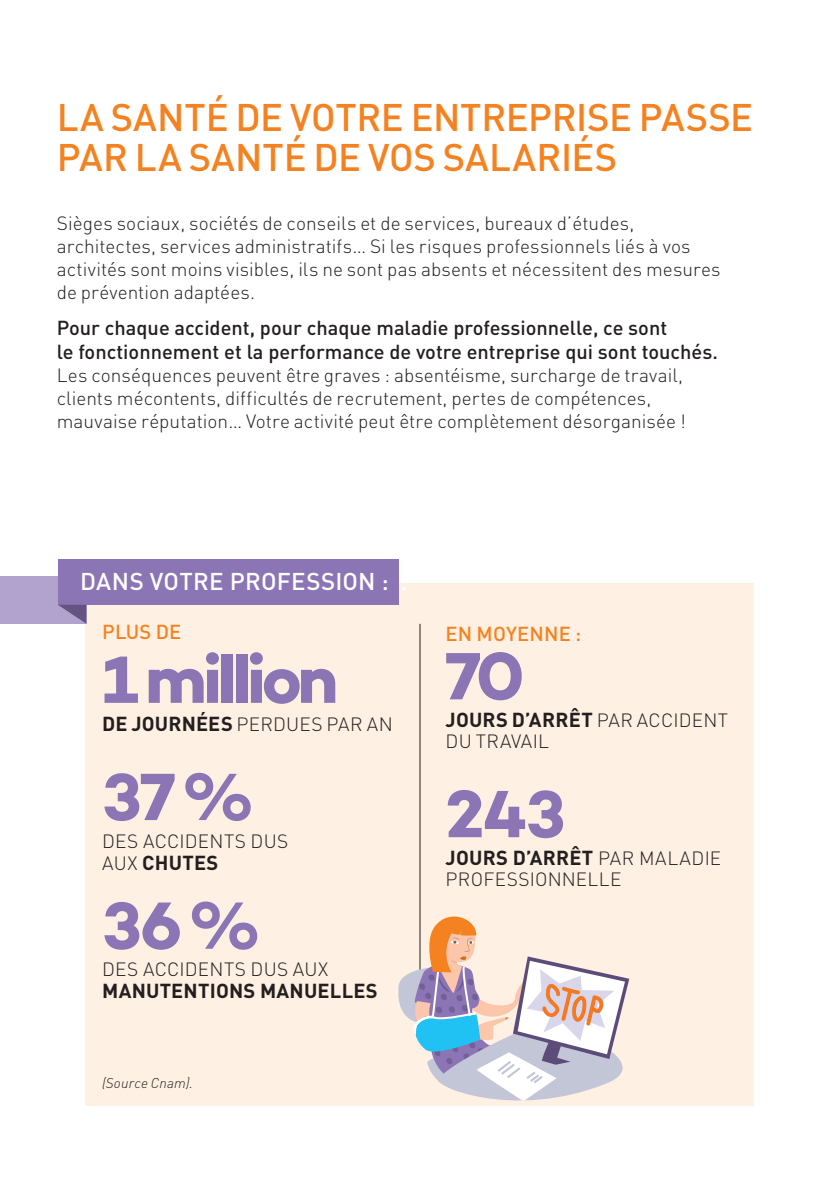
<style>
.page{position:relative;width:840px;height:1191px;background:#fff}
.page>*{position:absolute;margin:0;border:0;box-sizing:border-box;transform-origin:0 0}
.t1{font:68px "Campton Bold DEMO";letter-spacing:-.06em;color:#8b75b5}
.t2{font:500 38px/40px "DINOT";letter-spacing:-.005em;color:#f58220}
.t3{font:500 24px "DINOT";letter-spacing:.01em;color:#fff}
.t4{font:500 20px/24px "DINOT";color:#231f20}
.t5{font:700 20px "DINOT";letter-spacing:.01em;color:#231f20}
.t6{font:500 20px "DINOT";letter-spacing:.01em;color:#f58220}
.t7{font:300 19px/23px "DINOT";letter-spacing:.005em;color:#231f20}
.t8{font:italic 300 14px "DINOT";letter-spacing:.015em;color:#231f20}
.s1{font-weight:700;font-size:20px}
.s2{font-weight:300;font-size:19px}
</style>
<div class="page">
<div style="left:85px;top:583px;width:668px;height:523px;background:#fef0e2"></div>
<hr style="left:419px;top:624px;width:1px;height:412px;background:#231f20">
<div style="left:0;top:576px;width:86px;height:47px;background:#b2a3ce"></div>
<div style="left:58px;top:559px;width:340px;height:46px;background:#8b75b5"></div>
<svg style="left:58px;top:605px;width:28px;height:18px"></svg>
<svg style="left:398px;top:907px;width:232px;height:194px"></svg>
<h2 class="t2" style="left:57px;top:96px;width:697px">LA SANTÉ DE VOTRE ENTREPRISE PASSE<br>PAR LA SANTÉ DE VOS SALARIÉS</h2>
<p class="t7" style="left:57px;top:212px;width:665px">Sièges sociaux, sociétés de conseils et de services, bureaux d’études, architectes, services administratifs… Si les risques professionnels liés à vos activités sont moins visibles, ils ne sont pas absents et nécessitent des mesures de prévention adaptées.</p>
<p class="t4" style="left:57px;top:315px;width:662px">Pour chaque accident, pour chaque maladie professionnelle, ce sont<br>le fonctionnement et la performance de votre entreprise qui sont touchés.</p>
<p class="t7" style="left:57px;top:363px;width:630px">Les conséquences peuvent être graves : absentéisme, surcharge de travail, clients mécontents, difficultés de recrutement, pertes de compétences, mauvaise réputation… Votre activité peut être complètement désorganisée !</p>
<p class="t3" style="left:80px;top:566px;width:328px">DANS VOTRE PROFESSION : :</p>
<p class="t6" style="left:102px;top:619px;width:81px">PLUS DE</p>
<h1 class="t1" style="left:102px;top:640px;width:238px">1 million</h1>
<p class="t7" style="left:102px;top:712px;width:292px"><span class="s1">DE JOURNÉES</span> PERDUES PAR AN</p>
<h1 class="t1" style="left:102px;top:757px;width:154px">37%</h1>
<p class="t7" style="left:102px;top:829px;width:187px">DES ACCIDENTS DUS</p>
<p class="t5" style="left:102px;top:849px;width:117px"><span class="s2">AUX</span> CHUTES</p>
<h1 class="t1" style="left:102px;top:886px;width:161px">36%</h1>
<p class="t7" style="left:102px;top:958px;width:227px">DES ACCIDENTS DUS AUX</p>
<p class="t5" style="left:102px;top:978px;width:276px">MANUTENTIONS MANUELLES</p>
<p class="t8" style="left:102px;top:1074px;width:92px">(Source Cnam).</p>
<p class="t6" style="left:445px;top:621px;width:137px">EN MOYENNE :</p>
<h1 class="t1" style="left:445px;top:637px;width:81px">70</h1>
<p class="t5" style="left:445px;top:706px;width:284px">JOURS D’ARRÊT <span class="s2">PAR ACCIDENT</span></p>
<p class="t7" style="left:445px;top:729px;width:105px">DU TRAVAIL</p>
<h1 class="t1" style="left:445px;top:774px;width:121px">243</h1>
<p class="t5" style="left:445px;top:844px;width:277px">JOURS D’ARRÊT <span class="s2">PAR MALADIE</span></p>
<p class="t7" style="left:445px;top:867px;width:177px">PROFESSIONNELLE</p>
</div>
